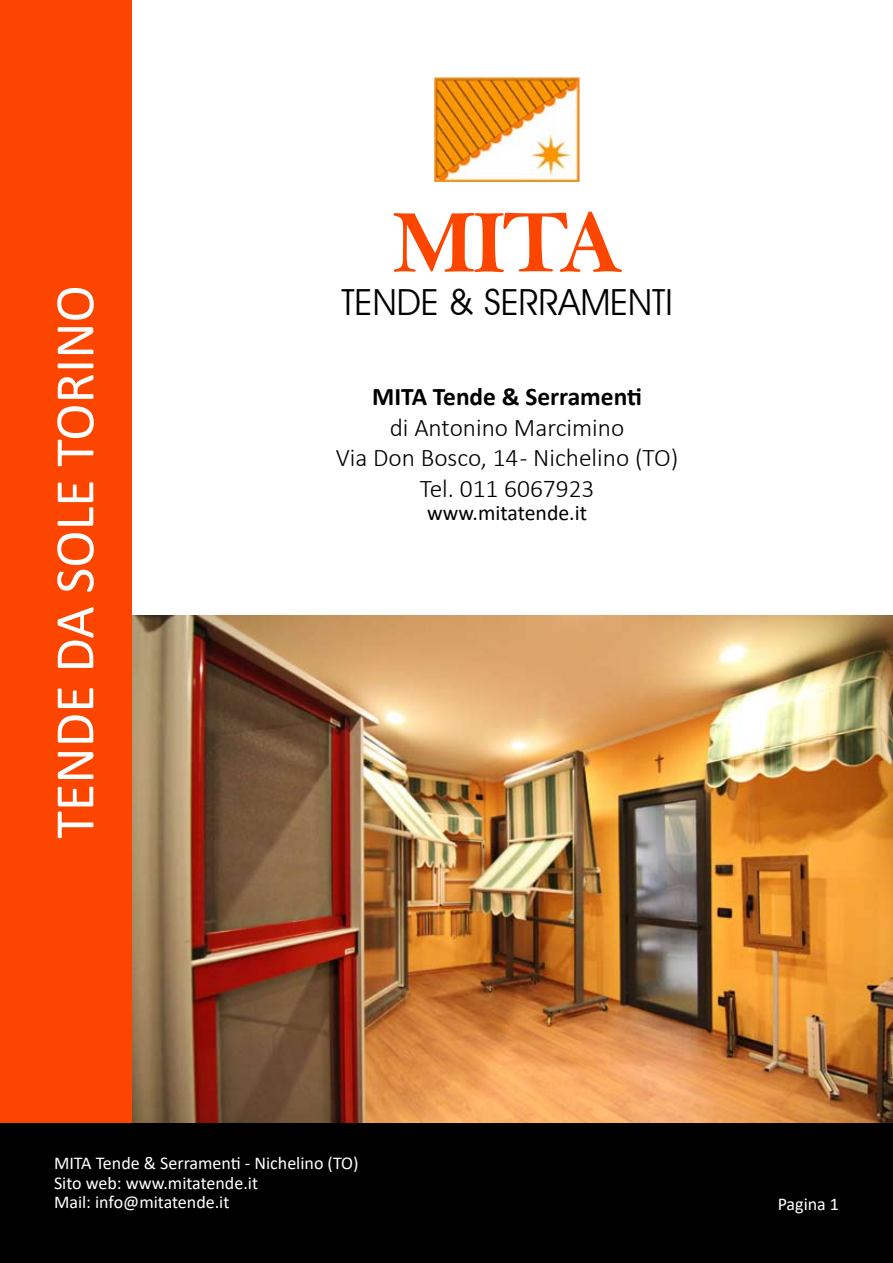
<style>
.page{position:relative;width:893px;height:1263px;background:#fff}
.page>*{position:absolute;margin:0;border:0;box-sizing:border-box;transform-origin:0 0}
.t1{font:90px "Bell MT Bold";color:#fc4600}
.t2{font:56.25px "Calibri";color:#fff}
.t3{font:36px "Avant Garde IT Cby BT";color:#000}
.t4{font:300 25.35px/30.5px "Calibri";color:#000;text-align:center}
.t5{font:700 25.35px "Calibri";color:#000}
.t6{font:21.75px "Calibri";color:#000}
.t7{font:18px/19.5px "Calibri";color:#fff}
</style>
<div class="page">
<img style="left:132px;top:616px;width:761px;height:507px">
<div style="left:0;top:1123px;width:893px;height:140px;background:#000"></div>
<div style="left:0;top:0;width:132px;height:1123px;background:#fc4600"></div>
<img style="left:434px;top:78px;width:146px;height:104px">
<h2 class="t2" style="left:36px;top:838px;width:555px;rotate:-90deg">TENDE DA SOLE TORINO</h2>
<h1 class="t1" style="left:392px;top:189px;width:232px">MITA</h1>
<h3 class="t3" style="left:341px;top:280px;width:333px">TENDE &amp; SERRAMENTI</h3>
<h3 class="t5" style="left:372px;top:379px;width:271px">MITA Tende &amp; Serramenti</h3>
<h3 class="t4" style="left:336px;top:412px;width:344px">di Antonino Marcimino<br>Via Don Bosco, 14 - Nichelino (TO)<br>Tel. 011 6067923</h3>
<p class="t6" style="left:427px;top:498px;width:162px">www.mitatende.it</p>
<p class="t7" style="left:54px;top:1153px;width:306px">MITA Tende &amp; Serramenti - Nichelino (TO)<br>Sito web: www.mitatende.it<br>Mail: info@mitatende.it</p>
<p class="t7" style="left:778px;top:1194px;width:63px">Pagina 1</p>
</div>
